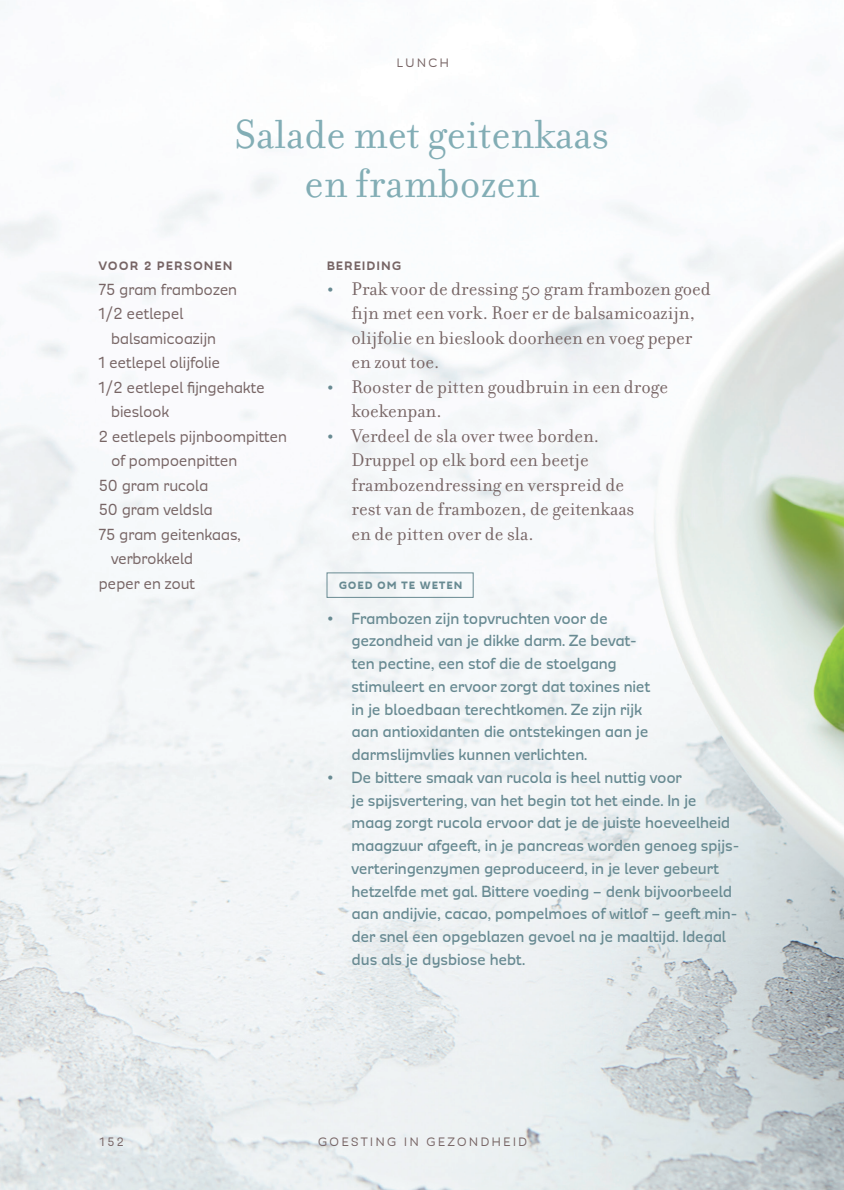
<style>
.page{position:relative;width:844px;height:1190px;background:#fff}
.page>*{position:absolute;margin:0;border:0;box-sizing:border-box;transform-origin:0 0}
.t1{font:43.75px/49px "Filosofia OT";color:#82adb5;text-align:center}
.t2{font:19.78px/24.5px "Filosofia OT";color:#776565}
.t3{font:500 18.38px/22.8px "Modernica";letter-spacing:-.015em;color:#688a92}
.t4{font:18.38px "Modernica";letter-spacing:-.015em;color:#776565}
.t5{font:14px "Modernica";letter-spacing:.19em;color:#776565}
.t6{font:800 14px "Modernica";letter-spacing:.11em;color:#776565}
.t7{font:900 12.25px "Modernica";letter-spacing:.115em;color:#688a92}
.s1{font-family:"Santis";font-weight:700;font-size:15.75px;color:#688a92}
.s2{font-family:"Santis";font-weight:700;font-size:15.75px}
</style>
<div class="page">
<img style="left:0;top:88px;width:843px;height:1102px">
<div style="left:326px;top:572px;width:147px;height:26px;border:1px solid #688a92"></div>
<p class="t5" style="left:396px;top:57px;width:21px">Lunch</p>
<p class="t1" style="left:235px;top:110px;width:375px">Salade met geitenkaas en frambozen</p>
<p class="t6" style="left:99px;top:259px;width:135px">VOOR 2 PERSONEN</p>
<p class="t4" style="left:99px;top:281px;width:140px">75 gram frambozen</p>
<p class="t4" style="left:99px;top:305px;width:86px">1/2 eetlepel</p>
<p class="t4" style="left:111px;top:330px;width:107px">balsamicoazijn</p>
<p class="t4" style="left:99px;top:354px;width:123px">1 eetlepel olijfolie</p>
<p class="t4" style="left:99px;top:379px;width:167px">1/2 eetlepel fijngehakte</p>
<p class="t4" style="left:111px;top:403px;width:60px">bieslook</p>
<p class="t4" style="left:99px;top:428px;width:190px">2 eetlepels pijnboompitten</p>
<p class="t4" style="left:111px;top:452px;width:128px">of pompoenpitten</p>
<p class="t4" style="left:99px;top:477px;width:111px">50 gram rucola</p>
<p class="t4" style="left:99px;top:501px;width:115px">50 gram veldsla</p>
<p class="t4" style="left:99px;top:526px;width:143px">75 gram geitenkaas,</p>
<p class="t4" style="left:111px;top:550px;width:84px">verbrokkeld</p>
<p class="t4" style="left:99px;top:575px;width:98px">peper en zout</p>
<p class="t6" style="left:327px;top:259px;width:75px">BEREIDING</p>
<p class="t2" style="left:351px;top:277px;width:361px;text-indent:-24px"><span class="s1">•</span> Prak voor de dressing 50 gram frambozen goed fijn met een vork. Roer er de balsamicoazijn, olijfolie en bieslook doorheen en voeg peper en zout toe.</p>
<p class="t2" style="left:351px;top:375px;width:318px;text-indent:-24px"><span class="s1">•</span> Rooster de pitten goudbruin in een droge koekenpan.</p>
<p class="t2" style="left:351px;top:424px;width:284px;text-indent:-24px"><span class="s1">•</span> Verdeel de sla over twee borden.<br>Druppel op elk bord een beetje frambozendressing en verspreid de rest van de frambozen, de geitenkaas en de pitten over de sla.</p>
<p class="t7" style="left:339px;top:579px;width:124px">GOED OM TE WETEN</p>
<p class="t3" style="left:351px;top:607px;width:300px;text-indent:-24px"><span class="s2">•</span> Frambozen zijn topvruchten voor de gezondheid van je dikke darm. Ze bevat&shy;ten pectine, een stof die de stoelgang stimuleert en ervoor zorgt dat toxines niet in je bloedbaan terechtkomen. Ze zijn rijk aan antioxidanten die ontstekingen aan je darmslijmvlies kunnen verlichten.</p>
<p class="t3" style="left:351px;top:767px;width:389px;text-indent:-24px"><span class="s2">•</span> De bittere smaak van rucola is heel nuttig voor<br>je spijsvertering, van het begin tot het einde. In je maag zorgt rucola ervoor dat je de juiste hoeveelheid maagzuur afgeeft, in je pancreas worden genoeg spijs&shy;verteringenzymen geproduceerd, in je lever gebeurt hetzelfde met gal. Bittere voeding – denk bijvoorbeeld aan andijvie, cacao, pompelmoes of witlof – geeft min&shy;der snel een opgeblazen gevoel na je maaltijd. Ideaal dus als je dysbiose hebt.</p>
<p class="t5" style="left:100px;top:1135px;width:25px">152</p>
<p class="t5" style="left:318px;top:1135px;width:210px">GOESTING IN GEZONDHEID</p>
</div>
